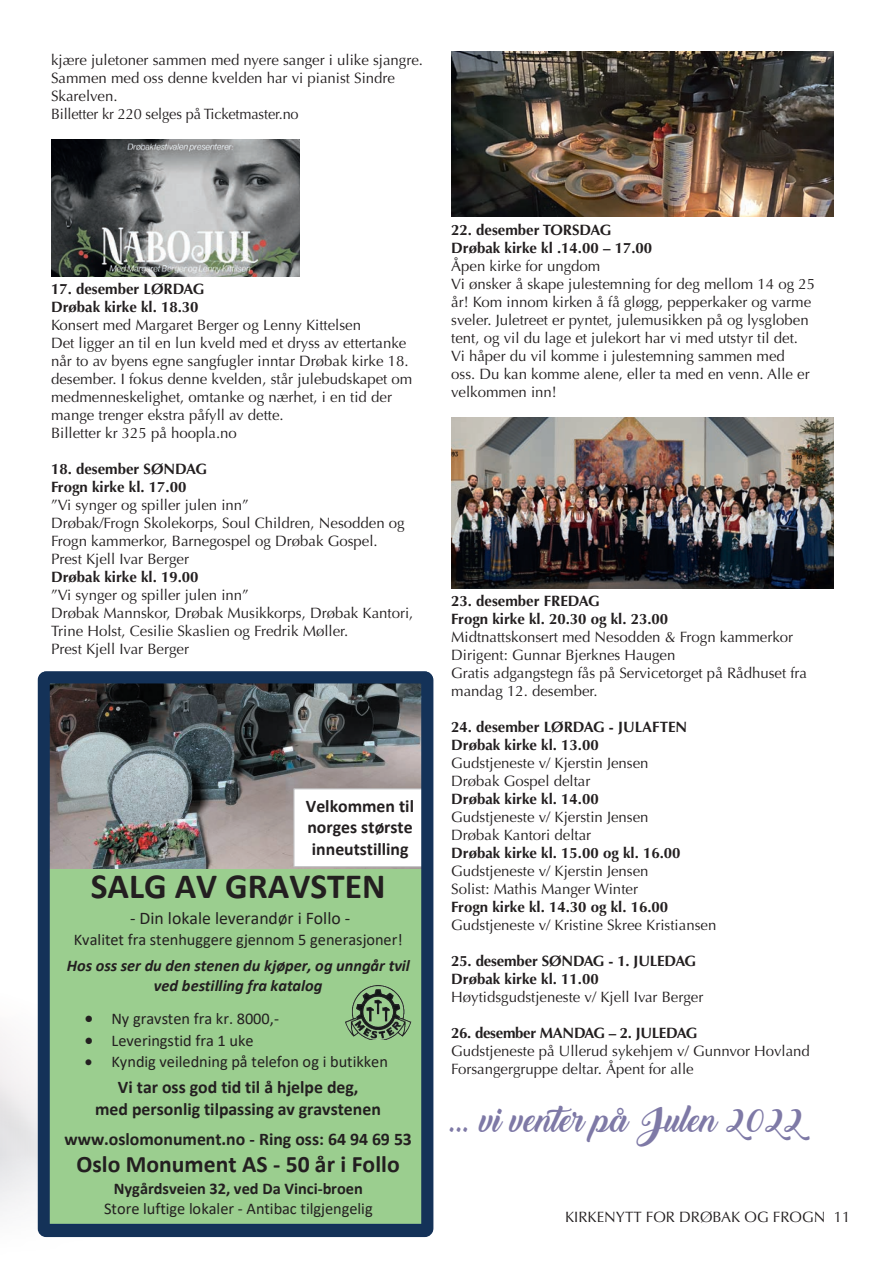
<style>
.page{position:relative;width:893px;height:1263px;background:#fff}
.page>*{position:absolute;margin:0;border:0;box-sizing:border-box;transform-origin:0 0}
.t1{font:700 35.55px "Calibri";color:#231f20}
.t2{font:33px "Backto Black Demo";color:#7e79a6}
.t3{font:700 23.7px "Calibri";color:#231f20}
.t4{font:700 17.7px/21.6px "Calibri";color:#231f20;text-align:center}
.t5{font:17.7px "Calibri";color:#231f20}
.t6{font:16.35px "Calibri";color:#231f20}
.t7{font:italic 700 16.35px/20px "Calibri";color:#231f20;text-align:center}
.t8{font:700 16.35px "Calibri";color:#231f20}
.t9{font:15px/18px "Optima";color:#231f20}
.t10{font:700 15px/18px "Optima";color:#231f20}
.t11{font:700 15px "Optima";letter-spacing:-.02em;color:#231f20}
</style>
<div class="page">
<img style="left:0;top:713px;width:255px;height:525px">
<img style="left:51px;top:140px;width:249px;height:136px">
<img style="left:451px;top:51px;width:382px;height:166px">
<img style="left:451px;top:418px;width:382px;height:170px">
<div style="left:51px;top:868px;width:369px;height:356px;background:#9bce8f"></div>
<img style="left:51px;top:684px;width:369px;height:184px">
<div style="left:294px;top:789px;width:132px;height:77px;background:#fff"></div>
<div style="left:293px;top:788px;width:134px;height:79px;border:1px solid #c4c5c7"></div>
<img style="left:344px;top:984px;width:68px;height:55px">
<div style="left:38px;top:671px;width:395px;height:566px;border:12px solid #143258;border-radius:3px"></div>
<p class="t9" style="left:51px;top:51px;width:374px">kjære juletoner sammen med nyere sanger i ulike sjangre.<br>Sammen med oss denne kvelden har vi pianist Sindre Skarelven.<br>Billetter kr 220 selges på Ticketmaster.no</p>
<p class="t10" style="left:51px;top:280px;width:155px">17. desember LØRDAG<br>Drøbak kirke kl. 18.30</p>
<p class="t9" style="left:51px;top:316px;width:363px">Konsert med Margaret Berger og Lenny Kittelsen<br>Det ligger an til en lun kveld med et dryss av ettertanke når to av byens egne sangfugler inntar Drøbak kirke 18. desember. I fokus denne kvelden, står julebudskapet om medmenneskelighet, omtanke og nærhet, i en tid der mange trenger ekstra påfyll av dette.<br>Billetter kr 325 på hoopla.no</p>
<p class="t10" style="left:51px;top:460px;width:158px">18. desember SØNDAG<br>Frogn kirke kl. 17.00</p>
<p class="t9" style="left:51px;top:496px;width:355px">”Vi synger og spiller julen inn”<br>Drøbak/Frogn Skolekorps, Soul Children, Nesodden og Frogn kammerkor, Barnegospel og Drøbak Gospel.<br>Prest Kjell Ivar Berger</p>
<p class="t10" style="left:51px;top:568px;width:149px">Drøbak kirke kl. 19.00</p>
<p class="t9" style="left:51px;top:586px;width:364px">”Vi synger og spiller julen inn”<br>Drøbak Mannskor, Drøbak Musikkorps, Drøbak Kantori, Trine Holst, Cesilie Skaslien og Fredrik Møller.<br>Prest Kjell Ivar Berger</p>
<p class="t4" style="left:306px;top:795px;width:110px;text-align:justify">Velkommen til norges største inneutstilling</p>
<h1 class="t1" style="left:91px;top:861px;width:296px">SALG AV GRAVSTEN</h1>
<p class="t5" style="left:130px;top:906px;width:222px">- Din lokale leverandør i Follo -</p>
<p class="t6" style="left:74px;top:928px;width:330px">Kvalitet fra stenhuggere gjennom 5 generasjoner!</p>
<p class="t7" style="left:67px;top:955px;width:345px">Hos oss ser du den stenen du kjøper, og unngår tvil ved bestilling fra katalog</p>
<p class="t6" style="left:85px;top:1007px;width:196px">• Ny gravsten fra kr. 8000,-</p>
<p class="t6" style="left:85px;top:1029px;width:170px">• Leveringstid fra 1 uke</p>
<p class="t6" style="left:85px;top:1050px;width:305px">• Kyndig veiledning på telefon og i butikken</p>
<p class="t4" style="left:95px;top:1076px;width:287px">Vi tar oss god tid til å hjelpe deg,<br>med personlig tilpassing av gravstenen</p>
<p class="t4" style="left:64px;top:1128px;width:349px">www.oslomonument.no - Ring oss: 64 94 69 53</p>
<h3 class="t3" style="left:76px;top:1148px;width:325px">Oslo Monument AS - 50 år i Follo</h3>
<p class="t8" style="left:114px;top:1177px;width:251px">Nygårdsveien 32, ved Da Vinci-broen</p>
<p class="t6" style="left:104px;top:1197px;width:270px">Store luftige lokaler - Antibac tilgjengelig</p>
<p class="t10" style="left:451px;top:221px;width:202px">22. desember TORSDAG<br>Drøbak kirke kl .14.00 – 17.00</p>
<p class="t9" style="left:451px;top:257px;width:365px">Åpen kirke for ungdom<br>Vi ønsker å skape julestemning for deg mellom 14 og 25 år! Kom innom kirken å få gløgg, pepperkaker og varme sveler. Juletreet er pyntet, julemusikken på og lysgloben tent, og vil du lage et julekort har vi med utstyr til det.<br>Vi håper du vil komme i julestemning sammen med<br>oss. Du kan komme alene, eller ta med en venn. Alle er velkommen inn!</p>
<p class="t10" style="left:451px;top:592px;width:219px">23. desember FREDAG<br>Frogn kirke kl. 20.30 og kl. 23.00</p>
<p class="t9" style="left:451px;top:628px;width:357px">Midtnattskonsert med Nesodden &amp; Frogn kammerkor Dirigent: Gunnar Bjerknes Haugen<br>Gratis adgangstegn fås på Servicetorget på Rådhuset fra mandag 12. desember.</p>
<p class="t10" style="left:451px;top:718px;width:238px">24. desember LØRDAG - JULAFTEN<br>Drøbak kirke kl. 13.00</p>
<p class="t9" style="left:451px;top:754px;width:199px">Gudstjeneste v/ Kjerstin Jensen<br>Drøbak Gospel deltar</p>
<p class="t10" style="left:451px;top:790px;width:149px">Drøbak kirke kl. 14.00</p>
<p class="t9" style="left:451px;top:808px;width:199px">Gudstjeneste v/ Kjerstin Jensen<br>Drøbak Kantori deltar</p>
<p class="t10" style="left:451px;top:844px;width:231px">Drøbak kirke kl. 15.00 og kl. 16.00</p>
<p class="t9" style="left:451px;top:862px;width:199px">Gudstjeneste v/ Kjerstin Jensen<br>Solist: Mathis Manger Winter</p>
<p class="t10" style="left:451px;top:898px;width:219px">Frogn kirke kl. 14.30 og kl. 16.00</p>
<p class="t9" style="left:451px;top:916px;width:267px">Gudstjeneste v/ Kristine Skree Kristiansen</p>
<p class="t10" style="left:451px;top:952px;width:246px">25. desember SØNDAG - 1. JULEDAG<br>Drøbak kirke kl. 11.00</p>
<p class="t9" style="left:451px;top:988px;width:254px">Høytidsgudstjeneste v/ Kjell Ivar Berger</p>
<p class="t11" style="left:451px;top:1024px;width:248px">26. desember MANDAG – 2. JULEDAG</p>
<p class="t9" style="left:451px;top:1042px;width:360px">Gudstjeneste på Ullerud sykehjem v/ Gunnvor Hovland<br>Forsangergruppe deltar. Åpent for alle</p>
<h2 class="t2" style="left:451px;top:1101px;width:353px">... vi venter på Julen 2022</h2>
<p class="t9" style="left:565px;top:1207px;width:287px">KIRKENYTT FOR DRØBAK OG FROGN 11</p>
</div>
